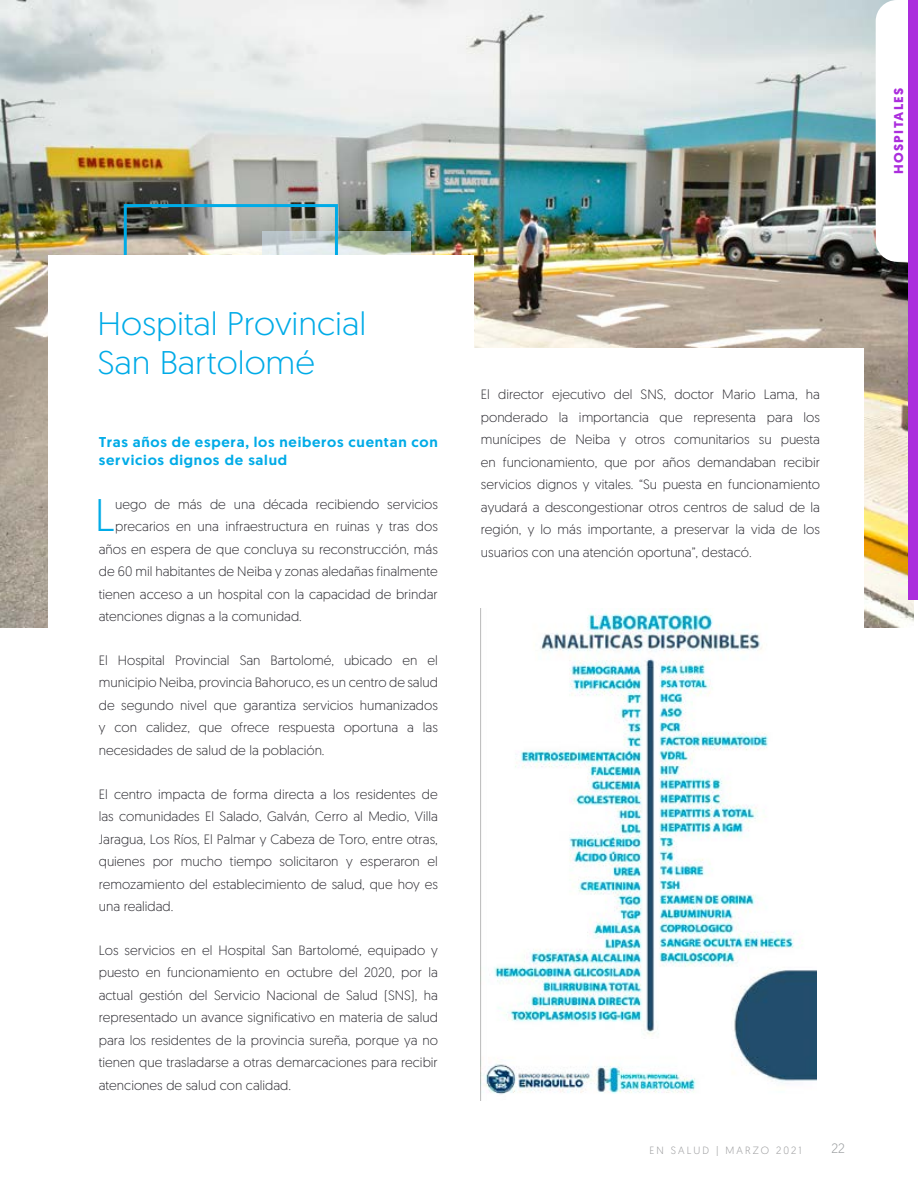
<style>
.page{position:relative;width:918px;height:1188px;background:#fff}
.page>*{position:absolute;margin:0;border:0;box-sizing:border-box;transform-origin:0 0}
.t1{font:300 45.6px "Geomanist";color:#00abe7}
.t2{font:300 32.85px/39px "Geomanist";color:#00abe7;scale:1.05 1}
.t3{font:500 14.25px/18px "Geomanist";letter-spacing:.05em;color:#00abe7;scale:1.05 1}
.t4{font:300 13.5px/22.5px "Geomanist";color:#302f35;text-align:justify}
.t5{font:300 13.5px "Geomanist";color:#979a9c}
.t6{font:700 12.9px "Geomanist";letter-spacing:.1em;color:#ab2ddd;scale:1.05 1}
.t7{font:300 10.5px "Geomanist";letter-spacing:.2em;color:#999a9c}
</style>
<div class="page">
<img style="left:0;top:0;width:913px;height:628px">
<div style="left:438px;top:349px;width:425px;height:328px;background:#fff"></div>
<svg style="left:339px;top:231px;width:71px;height:24px;background:#a3b3a1"></svg>
<img style="left:122px;top:203px;width:217px;height:52px">
<div style="left:49px;top:255px;width:425px;height:408px;background:#fff"></div>
<img style="left:481px;top:608px;width:336px;height:487px">
<svg style="left:876px;top:0;width:32px;height:262px"></svg>
<div style="left:908px;top:0;width:10px;height:600px;background:#ab2ddd"></div>
<p class="t6" style="left:890px;top:174px;width:84px;rotate:-90deg">HOSPITALES</p>
<h2 class="t2" style="left:97px;top:302px;width:258px">Hospital Provincial<br>San Bartolomé</h2>
<p class="t3" style="left:99px;top:433px;width:324px">Tras años de espera, los neiberos cuentan con servicios dignos de salud</p>
<h1 class="t1" style="left:95px;top:486px;width:22px">L</h1>
<p class="t4" style="left:115px;top:492px;width:324px">uego de más de una década recibiendo servicios</p>
<p class="t4" style="left:115px;top:515px;width:324px">precarios en una infraestructura en ruinas y tras dos</p>
<p class="t4" style="left:99px;top:537px;width:341px">años en espera de que concluya su reconstrucción, más</p>
<p class="t4" style="left:99px;top:560px;width:341px">de 60 mil habitantes de Neiba y zonas aledañas finalmente</p>
<p class="t4" style="left:99px;top:582px;width:341px">tienen acceso a un hospital con la capacidad de brindar</p>
<p class="t4" style="left:99px;top:605px;width:205px">atenciones dignas a la comunidad.</p>
<p class="t4" style="left:99px;top:648px;width:341px">El Hospital Provincial San Bartolomé, ubicado en el municipio Neiba, provincia Bahoruco, es un centro de salud de segundo nivel que garantiza servicios humanizados y con calidez, que ofrece respuesta oportuna a las necesidades de salud de la población.</p>
<p class="t4" style="left:99px;top:782px;width:341px">El centro impacta de forma directa a los residentes de las comunidades El Salado, Galván, Cerro al Medio, Villa Jaragua, Los Ríos, El Palmar y Cabeza de Toro, entre otras, quienes por mucho tiempo solicitaron y esperaron el remozamiento del establecimiento de salud, que hoy es una realidad.</p>
<p class="t4" style="left:99px;top:938px;width:341px">Los servicios en el Hospital San Bartolomé, equipado y puesto en funcionamiento en octubre del 2020, por la actual gestión del Servicio Nacional de Salud (SNS), ha representado un avance significativo en materia de salud para los residentes de la provincia sureña, porque ya no tienen que trasladarse a otras demarcaciones para recibir atenciones de salud con calidad.</p>
<p class="t4" style="left:481px;top:383px;width:341px">El director ejecutivo del SNS, doctor Mario Lama, ha ponderado la importancia que representa para los munícipes de Neiba y otros comunitarios su puesta en funcionamiento, que por años demandaban recibir servicios dignos y vitales. “Su puesta en funcionamiento ayudará a descongestionar otros centros de salud de la región, y lo más importante, a preservar la vida de los usuarios con una atención oportuna”, destacó.</p>
<p class="t7" style="left:650px;top:1144px;width:154px">EN SALUD | MARZO 2021</p>
<p class="t5" style="left:832px;top:1140px;width:15px">22</p>
</div>
